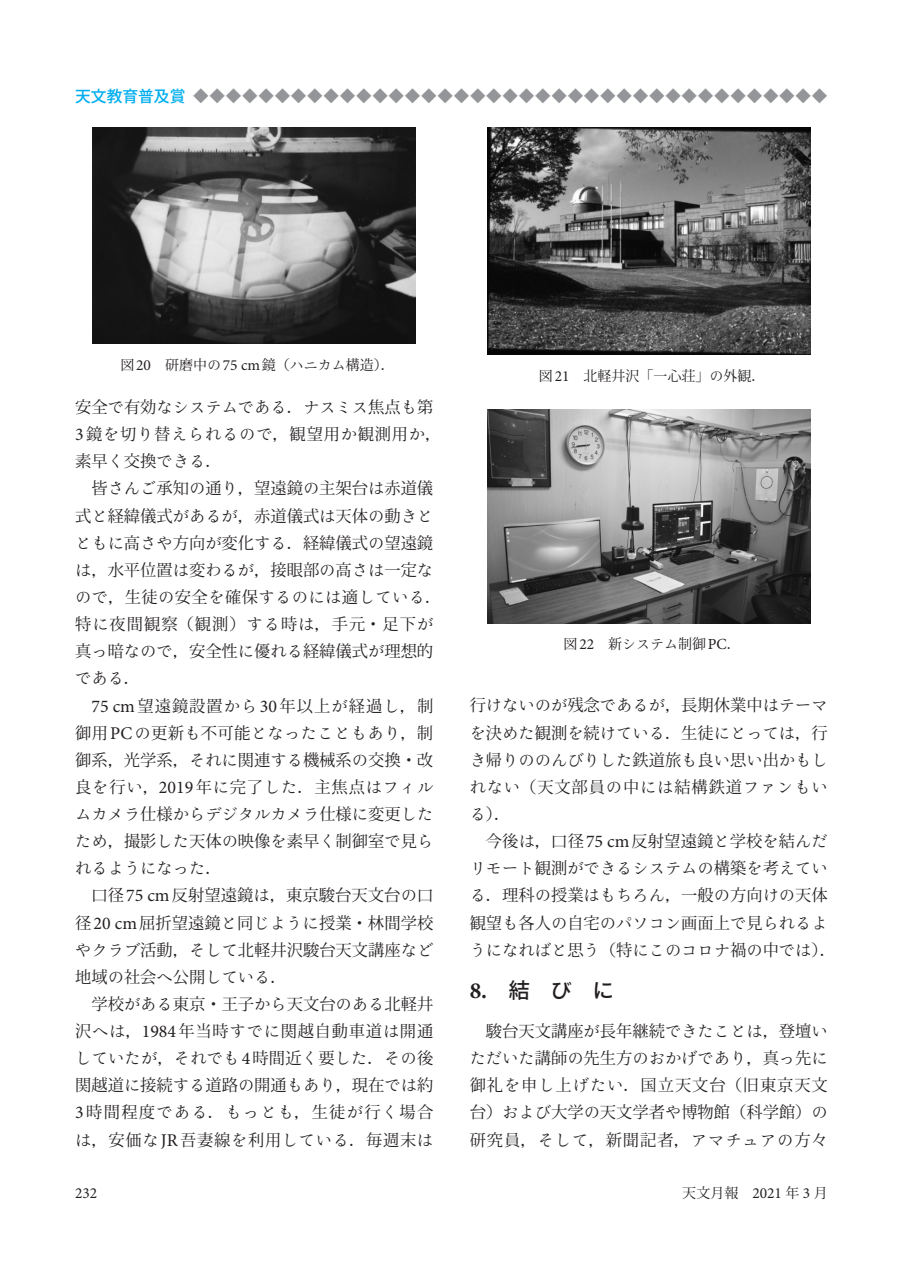
<style>
.page{position:relative;width:903px;height:1275px;background:#fff}
.page>*{position:absolute;margin:0;border:0;box-sizing:border-box;transform-origin:0 0}
.t1{font:700 23.1px "Minion Pro";color:#231f20}
.t2{font:16.28px/27.1px "Koz Min Pro";color:#231f20;text-align:justify}
.t3{font:16.28px/27.1px "Ryo Text Plus N";color:#231f20;text-align:justify}
.t4{font:16.28px/27.1px "Koz Min Pro";letter-spacing:.045em;color:#231f20}
.t5{font:16.28px "Koz Min Pro";color:#939598}
.t6{font:16.28px "Ryo Text Plus N";letter-spacing:.025em;color:#231f20}
.t7{font:16.28px "Koz Min Pro";letter-spacing:.065em;color:#231f20}
.t8{font:16.28px "Ryo Text Plus N";letter-spacing:.02em;color:#231f20}
.t9{font:500 15.75px "Koz Go Pro";color:#00aeef}
.t10{font:15.4px "Minion Pro";color:#231f20}
.t11{font:14px "Koz Min Pro";color:#231f20}
.s1{font-family:"Minion Pro";font-size:15.4px}
.s2{font-family:"Ryo Text Plus N"}
.s3{font-family:"Koz Min Pro"}
.s4{font-family:"Minion Pro";font-size:17.85px}
.s5{font-family:"Koz Go Pro";font-weight:500;font-size:21px}
.s6{font-family:"Ryo Gothic Plus N";font-weight:500;font-size:21px}
</style>
<div class="page">
<img style="left:93px;top:127px;width:322px;height:217px">
<img style="left:487px;top:127px;width:323px;height:228px">
<img style="left:487px;top:410px;width:323px;height:213px">
<p class="t5" style="left:79px;top:85px;width:750px">◆◆◆◆◆◆◆◆◆◆◆◆◆◆◆◆◆◆◆◆◆◆◆◆◆◆◆◆◆◆◆◆◆◆◆◆◆◆◆◆◆◆◆◆◆◆</p>
<p class="t9" style="left:75px;top:87px;width:112px">天文教育普及賞</p>
<p class="t11" style="left:120px;top:355px;width:276px">図<span class="s1">20</span>　研磨中<span class="s2">の</span><span class="s1">75 cm</span>鏡（<span class="s2">ハニカム</span>構造）．</p>
<p class="t3" style="left:75px;top:394px;width:360px"><span class="s3">安全</span>で<span class="s3">有効</span>なシステムである<span class="s3">．</span>ナスミス<span class="s3">焦点</span>も<span class="s3">第</span></p>
<p class="t4" style="left:75px;top:420px;width:368px"><span class="s4">3</span>鏡<span class="s2">を</span>切<span class="s2">り</span>替<span class="s2">えられるので</span>，観望用<span class="s2">か</span>観測用<span class="s2">か</span>，素早<span class="s2">く</span>交換<span class="s2">できる</span>．</p>
<p class="t2" style="left:75px;top:474px;width:360px;text-indent:16px">皆<span class="s2">さんご</span>承知<span class="s2">の</span>通<span class="s2">り</span>，望遠鏡<span class="s2">の</span>主架台<span class="s2">は</span>赤道儀式<span class="s2">と</span>経緯儀式<span class="s2">があるが</span>，赤道儀式<span class="s2">は</span>天体<span class="s2">の</span>動<span class="s2">きとともに</span>高<span class="s2">さや</span>方向<span class="s2">が</span>変化<span class="s2">する</span>．経緯儀式<span class="s2">の</span>望遠鏡<span class="s2">は</span>，水平位置<span class="s2">は</span>変<span class="s2">わるが</span>，接眼部<span class="s2">の</span>高<span class="s2">さは</span>一定<span class="s2">な</span></p>
<p class="t6" style="left:75px;top:587px;width:368px">ので<span class="s3">，生徒</span>の<span class="s3">安全</span>を<span class="s3">確保</span>するのには<span class="s3">適</span>している<span class="s3">．</span></p>
<p class="t2" style="left:75px;top:610px;width:360px">特<span class="s2">に</span>夜間観察（観測）<span class="s2">する</span>時<span class="s2">は</span>，手元・足下<span class="s2">が</span>真<span class="s2">っ</span>暗<span class="s2">なので</span>，安全性<span class="s2">に</span>優<span class="s2">れる</span>経緯儀式<span class="s2">が</span>理想的</p>
<p class="t3" style="left:75px;top:665px;width:67px">である<span class="s3">．</span></p>
<p class="t7" style="left:91px;top:694px;width:343px"><span class="s4">75 cm</span>望遠鏡設置<span class="s2">から</span><span class="s4">30</span>年以上<span class="s2">が</span>経過<span class="s2">し</span>，制</p>
<p class="t8" style="left:75px;top:722px;width:360px"><span class="s3">御用</span><span class="s4">PC</span>の<span class="s3">更新</span>も<span class="s3">不可能</span>となったこともあり<span class="s3">，制</span></p>
<p class="t2" style="left:75px;top:746px;width:360px">御系，光学系，<span class="s2">それに</span>関連<span class="s2">する</span>機械系<span class="s2">の</span>交換・改良<span class="s2">を</span>行<span class="s2">い</span>，<span class="s4">2019</span>年<span class="s2">に</span>完了<span class="s2">した</span>．主焦点<span class="s2">はフィル</span></p>
<p class="t3" style="left:75px;top:801px;width:360px">ムカメラ<span class="s3">仕様</span>からデジタルカメラ<span class="s3">仕様</span>に<span class="s3">変更</span>した</p>
<p class="t2" style="left:75px;top:827px;width:360px"><span class="s2">ため</span>，撮影<span class="s2">した</span>天体<span class="s2">の</span>映像<span class="s2">を</span>素早<span class="s2">く</span>制御室<span class="s2">で</span>見<span class="s2">ら</span></p>
<p class="t3" style="left:75px;top:855px;width:148px">れるようになった<span class="s3">．</span></p>
<p class="t2" style="left:75px;top:881px;width:360px;text-indent:16px">口径<span class="s4">75 cm</span>反射望遠鏡<span class="s2">は</span>，東京駿台天文台<span class="s2">の</span>口径<span class="s4">20 cm</span>屈折望遠鏡<span class="s2">と</span>同<span class="s2">じように</span>授業・林間学校<span class="s2">やクラブ</span>活動，<span class="s2">そして</span>北軽井沢駿台天文講座<span class="s2">など</span>地域<span class="s2">の</span>社会<span class="s2">へ</span>公開<span class="s2">している</span>．</p>
<p class="t4" style="left:75px;top:990px;width:360px;text-align:right">学校<span class="s2">がある</span>東京・王子<span class="s2">から</span>天文台<span class="s2">のある</span>北軽井沢<span class="s2">へは</span>，<span class="s4">1984</span>年当時<span class="s2">すでに</span>関越自動車道<span class="s2">は</span>開通</p>
<p class="t3" style="left:75px;top:1045px;width:360px">していたが<span class="s3">，</span>それでも<span class="s4">4</span><span class="s3">時間近</span>く<span class="s3">要</span>した<span class="s3">．</span>その<span class="s3">後</span></p>
<p class="t2" style="left:75px;top:1071px;width:360px">関越道<span class="s2">に</span>接続<span class="s2">する</span>道路<span class="s2">の</span>開通<span class="s2">もあり</span>，現在<span class="s2">では</span>約<span class="s4">3</span>時間程度<span class="s2">である</span>．<span class="s2">もっとも</span>，生徒<span class="s2">が</span>行<span class="s2">く</span>場合<span class="s2">は</span>，安価<span class="s2">な</span><span class="s4">JR</span>吾妻線<span class="s2">を</span>利用<span class="s2">している</span>．毎週末<span class="s2">は</span></p>
<p class="t11" style="left:539px;top:366px;width:228px">図<span class="s1">21</span>　北軽井沢「一心荘」<span class="s2">の</span>外観．</p>
<p class="t11" style="left:564px;top:634px;width:179px">図<span class="s1">22</span>　新<span class="s2">システム</span>制御<span class="s1">PC</span>．</p>
<p class="t3" style="left:470px;top:692px;width:360px"><span class="s3">行</span>けないのが<span class="s3">残念</span>であるが<span class="s3">，長期休業中</span>はテーマを<span class="s3">決</span>めた<span class="s3">観測</span>を<span class="s3">続</span>けている<span class="s3">．生徒</span>にとっては<span class="s3">，行</span>き<span class="s3">帰</span>りののんびりした<span class="s3">鉄道旅</span>も<span class="s3">良</span>い<span class="s3">思</span>い<span class="s3">出</span>かもしれない<span class="s3">（天文部員</span>の<span class="s3">中</span>には<span class="s3">結構鉄道</span>ファンもい</p>
<p class="t2" style="left:486px;top:800px;width:343px;text-indent:-16px"><span class="s2">る</span>）．<br>今後<span class="s2">は</span>，口径<span class="s4">75 cm</span>反射望遠鏡<span class="s2">と</span>学校<span class="s2">を</span>結<span class="s2">んだ</span></p>
<p class="t3" style="left:470px;top:855px;width:360px">リモート<span class="s3">観測</span>ができるシステムの<span class="s3">構築</span>を<span class="s3">考</span>えてい</p>
<p class="t2" style="left:470px;top:881px;width:360px"><span class="s2">る</span>．理科<span class="s2">の</span>授業<span class="s2">はもちろん</span>，一般<span class="s2">の</span>方向<span class="s2">けの</span>天体</p>
<p class="t3" style="left:470px;top:909px;width:368px"><span class="s3">観望</span>も<span class="s3">各人</span>の<span class="s3">自宅</span>のパソコン<span class="s3">画面上</span>で<span class="s3">見</span>られるようになればと<span class="s3">思</span>う<span class="s3">（特</span>にこのコロナ<span class="s3">禍</span>の<span class="s3">中</span>では<span class="s3">）．</span></p>
<h1 class="t1" style="left:470px;top:974px;width:146px">8. <span class="s5">結</span><span class="s6">びに</span></h1>
<p class="t2" style="left:486px;top:1017px;width:343px">駿台天文講座<span class="s2">が</span>長年継続<span class="s2">できたことは</span>，登壇<span class="s2">い</span></p>
<p class="t3" style="left:470px;top:1045px;width:360px">ただいた<span class="s3">講師</span>の<span class="s3">先生方</span>のおかげであり<span class="s3">，真</span>っ<span class="s3">先</span>に</p>
<p class="t2" style="left:470px;top:1071px;width:360px">御礼<span class="s2">を</span>申<span class="s2">し</span>上<span class="s2">げたい</span>．国立天文台（旧東京天文台）<span class="s2">および</span>大学<span class="s2">の</span>天文学者<span class="s2">や</span>博物館（科学館）<span class="s2">の</span>研究員，<span class="s2">そして</span>，新聞記者，<span class="s2">アマチュアの</span>方々</p>
<p class="t10" style="left:75px;top:1182px;width:24px">232</p>
<p class="t11" style="left:682px;top:1183px;width:147px">天文月報　<span class="s1">2021</span> 年 <span class="s1">3</span> 月</p>
</div>
